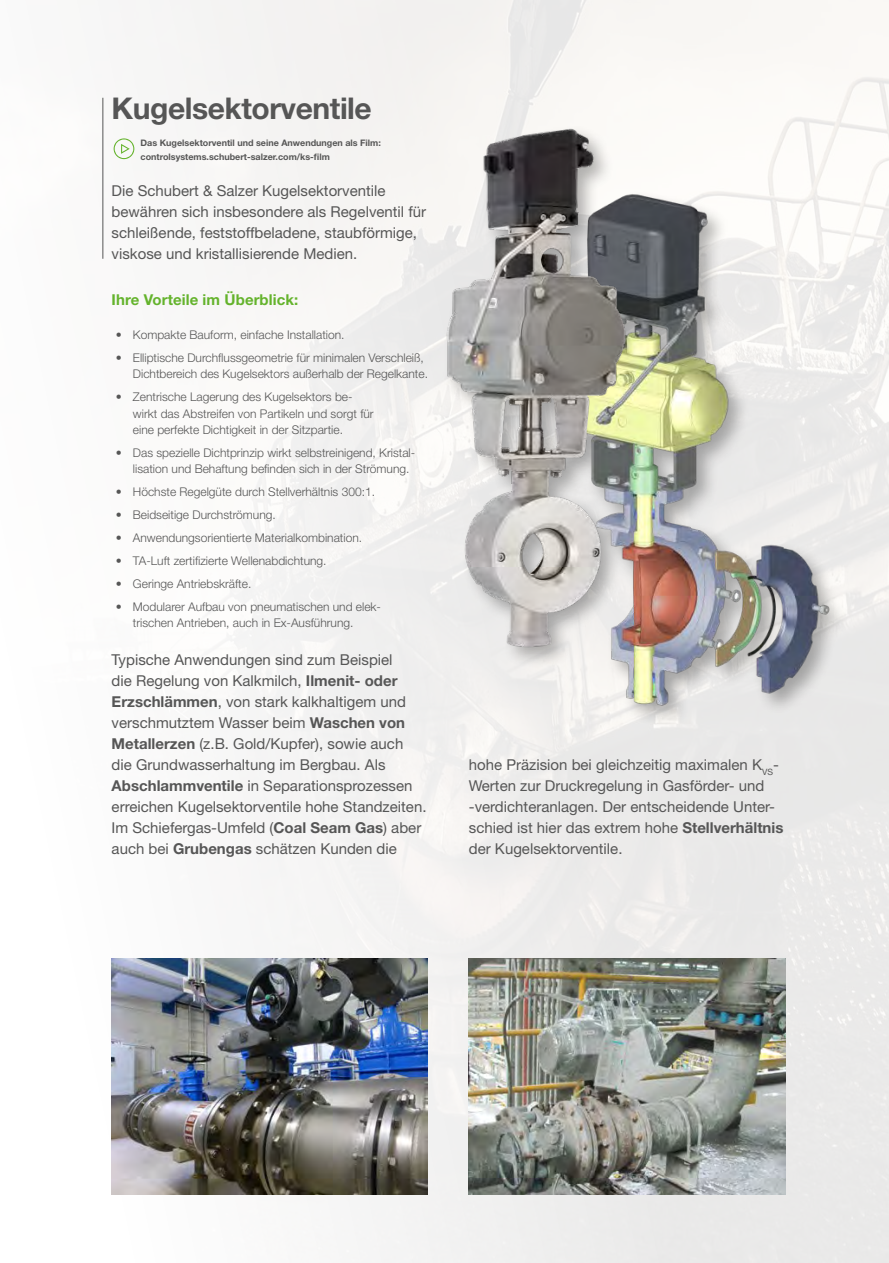
<style>
.page{position:relative;width:889px;height:1263px;background:#fff}
.page>*{position:absolute;margin:0;border:0;box-sizing:border-box;transform-origin:0 0}
.t1{font:700 30px "Helvetica Neue LT Std";letter-spacing:-.015em;color:#565656}
.t2{font:15px/21px "Helvetica Neue LT Std";color:#565656}
.t3{font:700 15px "Helvetica Neue LT Std";letter-spacing:.005em;color:#64b32c}
.t4{font:300 12px/16.5px "Helvetica Neue LT Std";color:#565656}
.t5{font:700 9px/13.5px "Helvetica Neue LT Std";color:#565656}
.s1{font-weight:700}
</style>
<div class="page">
<img style="left:102px;top:0;width:787px;height:1263px">
<div style="left:443px;top:125px;width:408px;height:602px;background:#f5f3f1"></div>
<img style="left:537px;top:154px;width:314px;height:606px">
<img style="left:444px;top:124px;width:181px;height:526px">
<hr style="left:103px;top:98px;width:1px;height:161px;background:#565656">
<img style="left:112px;top:958px;width:316px;height:237px">
<img style="left:469px;top:958px;width:316px;height:237px">
<svg style="left:114px;top:138px;width:20px;height:21px"></svg>
<p class="t1" style="left:112px;top:90px;width:262px">Kugelsektorventile</p>
<p class="t5" style="left:141px;top:136px;width:242px">Das Kugelsektorventil und seine Anwendungen als Film: controlsystems.schubert-salzer.com/ks-film</p>
<p class="t2" style="left:112px;top:180px;width:316px">Die Schubert &amp; Salzer Kugelsektorventile bewähren sich insbesondere als Regelventil für schleißende, feststoffbeladene, staubförmige, viskose und kristallisierende Medien.</p>
<p class="t3" style="left:112px;top:291px;width:188px">Ihre Vorteile im Überblick:</p>
<p class="t4" style="left:116px;top:326px;width:230px">• Kompakte Bauform, einfache Installation.</p>
<p class="t4" style="left:133px;top:349px;width:296px;text-indent:-17px">• Elliptische Durchflussgeometrie für minimalen Verschleiß,<br>Dichtbereich des Kugelsektors außerhalb der Regelkante.</p>
<p class="t4" style="left:133px;top:388px;width:242px;text-indent:-17px">• Zentrische Lagerung des Kugelsektors be&shy;wirkt das Abstreifen von Partikeln und sorgt für eine perfekte Dichtigkeit in der Sitzpartie.</p>
<p class="t4" style="left:133px;top:444px;width:284px;text-indent:-17px">• Das spezielle Dichtprinzip wirkt selbstreinigend, Kristal&shy;lisation und Behaftung befinden sich in der Strömung.</p>
<p class="t4" style="left:116px;top:483px;width:261px">• Höchste Regelgüte durch Stellverhältnis 300:1.</p>
<p class="t4" style="left:116px;top:506px;width:161px">• Beidseitige Durchströmung.</p>
<p class="t4" style="left:116px;top:529px;width:248px">• Anwendungsorientierte Materialkombination.</p>
<p class="t4" style="left:116px;top:552px;width:212px">• TA-Luft zertifizierte Wellenabdichtung.</p>
<p class="t4" style="left:116px;top:575px;width:137px">• Geringe Antriebskräfte.</p>
<p class="t4" style="left:133px;top:598px;width:250px;text-indent:-17px">• Modularer Aufbau von pneumatischen und elek&shy;trischen Antrieben, auch in Ex-Ausführung.</p>
<p class="t2" style="left:112px;top:649px;width:316px">Typische Anwendungen sind zum Beispiel<br>die Regelung von Kalkmilch, <span class="s1">Ilmenit- oder Erzschlämmen</span>, von stark kalkhaltigem und verschmutztem Wasser beim <span class="s1">Waschen von Metallerzen</span> (z.B. Gold/Kupfer), sowie auch die Grundwasserhaltung im Bergbau. Als <span class="s1">Abschlammventile</span> in Separationsprozessen erreichen Kugelsektorventile hohe Standzeiten.<br>Im Schiefergas-Umfeld (<span class="s1">Coal Seam Gas</span>) aber auch bei <span class="s1">Grubengas</span> schätzen Kunden die</p>
<p class="t2" style="left:469px;top:754px;width:316px">hohe Präzision bei gleichzeitig maximalen K<sub>VS</sub>-Werten zur Druckregelung in Gasförder- und -verdichteranlagen. Der entscheidende Unter&shy;schied ist hier das extrem hohe <span class="s1">Stellverhältnis </span>der Kugelsektorventile.</p>
</div>
